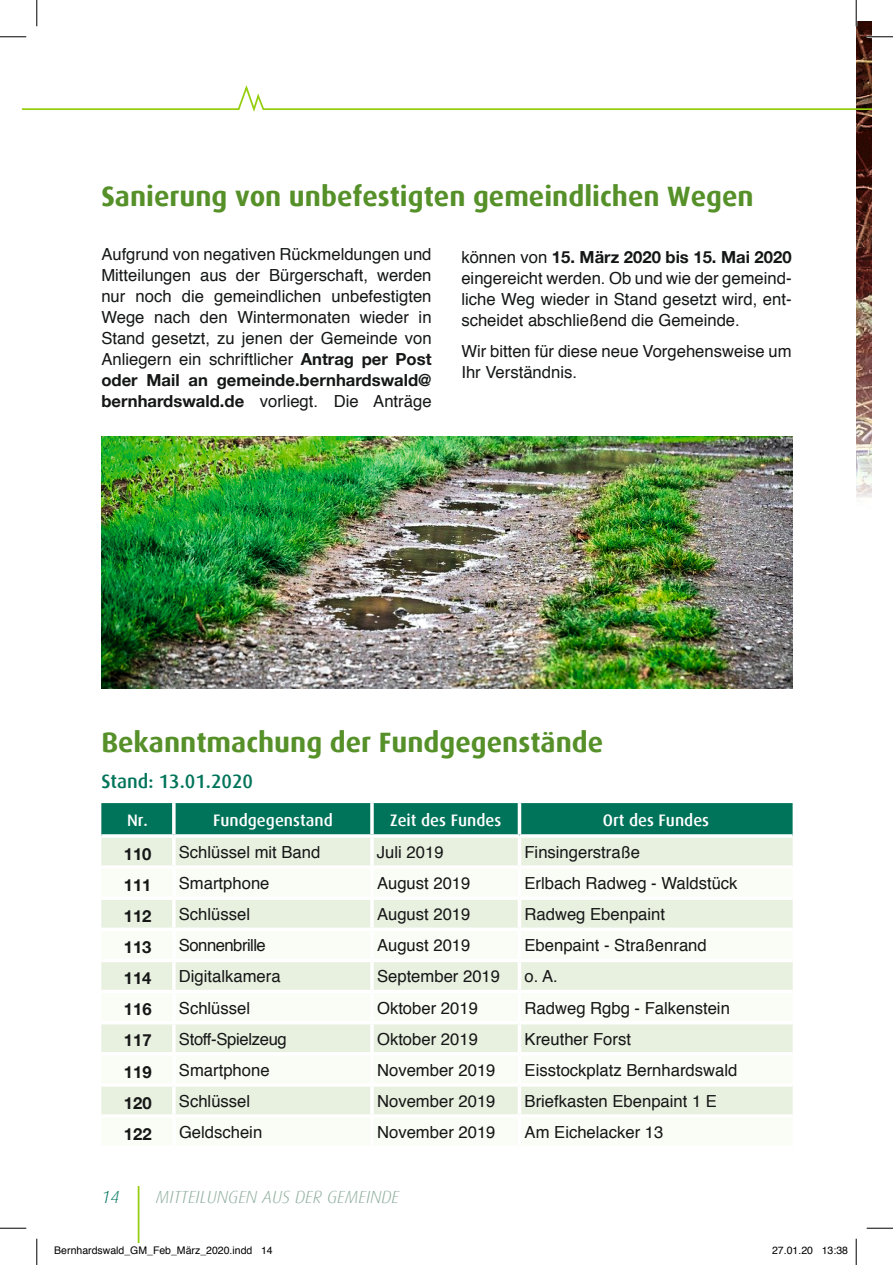
<style>
.page{position:relative;width:893px;height:1265px;background:#fff}
.page>*{position:absolute;margin:0;border:0;box-sizing:border-box;transform-origin:0 0}
.t1{font:700 28px "Dax";color:#569029}
.t2{font:500 19.25px "Dax";color:#00745a}
.t3{font:italic 300 17.5px "Dax";color:#91afa0}
.t4{font:italic 300 17.5px "Dax";color:#00745a}
.t5{font:16.62px/21px "Helvetica";color:#151616;text-align:justify}
.t6{font:700 16.62px "Helvetica Neue";color:#151616}
.t7{font:500 16.62px "Dax";color:#fff}
.t8{font:16.62px "Helvetica";letter-spacing:-.02em;color:#151616}
.t9{font:16.62px "Helvetica";letter-spacing:-.03em;color:#151616}
.t10{font:10.5px "Helvetica";color:#000}
.s1{font-family:"Helvetica Neue";font-weight:700}
.s2{font-family:"Helvetica";font-weight:400}
</style>
<div class="page">
<img style="left:855px;top:22px;width:15px;height:479px">
<img style="left:101px;top:436px;width:691px;height:252px">
<hr style="left:138px;top:1185px;width:1px;height:57px;background:#94ce0e">
<svg style="left:22px;top:82px;width:848px;height:33px"></svg>
<div style="left:101px;top:803px;width:691px;height:31px;background:#00745a"></div>
<div style="left:101px;top:837px;width:691px;height:28px;background:#e8f0e0"></div>
<svg style="left:101px;top:900px;width:691px;height:213px;fill:#e8f0e0"></svg>
<hr style="left:172px;top:802px;width:3px;height:32px;background:#fff">
<hr style="left:370px;top:802px;width:3px;height:32px;background:#fff">
<svg style="left:517px;top:803px;width:4px;height:31px"></svg>
<hr style="left:172px;top:899px;width:3px;height:28px;background:#fff">
<hr style="left:370px;top:899px;width:3px;height:28px;background:#fff">
<svg style="left:517px;top:900px;width:4px;height:27px"></svg>
<hr style="left:101px;top:927px;width:73px;height:3px;background:#fff">
<hr style="left:174px;top:927px;width:198px;height:3px;background:#fff">
<hr style="left:172px;top:930px;width:3px;height:28px;background:#fff">
<hr style="left:372px;top:927px;width:147px;height:3px;background:#fff">
<hr style="left:370px;top:930px;width:3px;height:28px;background:#fff">
<hr style="left:519px;top:927px;width:273px;height:3px;background:#fff">
<hr style="left:517px;top:930px;width:4px;height:28px;background:#fff">
<hr style="left:101px;top:958px;width:73px;height:3px;background:#fff">
<hr style="left:174px;top:958px;width:198px;height:3px;background:#fff">
<hr style="left:172px;top:961px;width:3px;height:28px;background:#fff">
<hr style="left:372px;top:958px;width:147px;height:3px;background:#fff">
<hr style="left:370px;top:961px;width:3px;height:28px;background:#fff">
<hr style="left:519px;top:958px;width:273px;height:3px;background:#fff">
<svg style="left:517px;top:961px;width:4px;height:28px"></svg>
<svg style="left:101px;top:989px;width:73px;height:4px"></svg>
<svg style="left:174px;top:989px;width:198px;height:4px"></svg>
<hr style="left:172px;top:993px;width:3px;height:27px;background:#fff">
<svg style="left:372px;top:989px;width:147px;height:4px"></svg>
<hr style="left:370px;top:993px;width:3px;height:27px;background:#fff">
<svg style="left:519px;top:989px;width:273px;height:4px"></svg>
<hr style="left:517px;top:993px;width:4px;height:27px;background:#fff">
<hr style="left:172px;top:1024px;width:3px;height:27px;background:#fff">
<hr style="left:370px;top:1024px;width:3px;height:27px;background:#fff">
<svg style="left:517px;top:1024px;width:4px;height:27px"></svg>
<hr style="left:172px;top:1055px;width:3px;height:27px;background:#fff">
<hr style="left:370px;top:1055px;width:3px;height:27px;background:#fff">
<hr style="left:517px;top:1055px;width:4px;height:27px;background:#fff">
<hr style="left:172px;top:1086px;width:3px;height:27px;background:#fff">
<hr style="left:370px;top:1086px;width:3px;height:27px;background:#fff">
<svg style="left:517px;top:1086px;width:4px;height:27px"></svg>
<hr style="left:101px;top:1020px;width:73px;height:4px;background:#fff">
<hr style="left:174px;top:1020px;width:198px;height:4px;background:#fff">
<hr style="left:372px;top:1020px;width:147px;height:4px;background:#fff">
<hr style="left:519px;top:1020px;width:273px;height:4px;background:#fff">
<svg style="left:101px;top:1051px;width:73px;height:4px"></svg>
<svg style="left:174px;top:1051px;width:198px;height:4px"></svg>
<svg style="left:372px;top:1051px;width:147px;height:4px"></svg>
<svg style="left:519px;top:1051px;width:273px;height:4px"></svg>
<hr style="left:101px;top:1082px;width:73px;height:4px;background:#fff">
<hr style="left:174px;top:1082px;width:198px;height:4px;background:#fff">
<hr style="left:372px;top:1082px;width:147px;height:4px;background:#fff">
<hr style="left:519px;top:1082px;width:273px;height:4px;background:#fff">
<svg style="left:101px;top:1113px;width:71px;height:2px"></svg>
<svg style="left:175px;top:1113px;width:195px;height:1px"></svg>
<svg style="left:374px;top:1113px;width:144px;height:1px"></svg>
<svg style="left:521px;top:1113px;width:271px;height:1px"></svg>
<hr style="left:172px;top:837px;width:3px;height:28px;background:#fff">
<hr style="left:370px;top:837px;width:3px;height:28px;background:#fff">
<svg style="left:517px;top:837px;width:4px;height:28px"></svg>
<hr style="left:866px;top:36px;width:26px;height:2px;background:#fff">
<svg style="left:0;top:36px;width:26px;height:1px"></svg>
<svg style="left:866px;top:36px;width:26px;height:1px"></svg>
<svg style="left:0;top:1227px;width:26px;height:1px"></svg>
<svg style="left:866px;top:1227px;width:26px;height:1px"></svg>
<svg style="left:36px;top:0;width:1px;height:26px"></svg>
<svg style="left:36px;top:1238px;width:1px;height:26px"></svg>
<svg style="left:855px;top:0;width:1px;height:26px"></svg>
<svg style="left:855px;top:1238px;width:1px;height:26px"></svg>
<h1 class="t1" style="left:101px;top:180px;width:653px">Sanierung von unbefestigten gemeindlichen Wegen</h1>
<p class="t5" style="left:101px;top:243px;width:331px">Aufgrund von negativen Rückmeldungen und Mitteilungen aus der Bürgerschaft, werden nur noch die gemeindlichen unbefestigten Wege nach den Wintermonaten wieder in Stand gesetzt, zu jenen der Gemeinde von Anliegern ein schriftlicher <span class="s1">Antrag per Post</span></p>
<p class="t6" style="left:101px;top:367px;width:331px">oder Mail an gemeinde.bernhardswald@</p>
<p class="t5" style="left:101px;top:390px;width:331px"><span class="s1">bernhardswald.de</span> vorliegt. Die Anträge</p>
<p class="t6" style="left:461px;top:244px;width:331px"><span class="s2">können von</span> 15. März 2020 bis 15. Mai 2020</p>
<p class="t5" style="left:461px;top:267px;width:331px">eingereicht werden. Ob und wie der gemeind&shy;liche Weg wieder in Stand gesetzt wird, ent&shy;scheidet abschließend die Gemeinde.</p>
<p class="t5" style="left:461px;top:340px;width:331px">Wir bitten für diese neue Vorgehensweise um<br>Ihr Verständnis.</p>
<h1 class="t1" style="left:101px;top:726px;width:503px">Bekanntmachung der Fundgegenstände</h1>
<p class="t2" style="left:101px;top:770px;width:153px">Stand: 13.01.2020</p>
<p class="t7" style="left:127px;top:810px;width:22px">Nr.</p>
<p class="t7" style="left:213px;top:810px;width:121px">Fundgegenstand</p>
<p class="t7" style="left:390px;top:810px;width:113px">Zeit des Fundes</p>
<p class="t7" style="left:602px;top:810px;width:108px">Ort des Fundes</p>
<p class="t6" style="left:124px;top:840px;width:29px">110</p>
<p class="t5" style="left:179px;top:840px;width:143px">Schlüssel mit Band</p>
<p class="t5" style="left:377px;top:840px;width:68px">Juli 2019</p>
<p class="t5" style="left:524px;top:840px;width:117px">Finsingerstraße</p>
<p class="t6" style="left:124px;top:871px;width:29px">111</p>
<p class="t5" style="left:179px;top:872px;width:92px">Smartphone</p>
<p class="t5" style="left:377px;top:872px;width:95px">August 2019</p>
<p class="t5" style="left:524px;top:872px;width:214px">Erlbach Radweg - Waldstück</p>
<p class="t6" style="left:124px;top:902px;width:29px">112</p>
<p class="t5" style="left:179px;top:903px;width:73px">Schlüssel</p>
<p class="t5" style="left:377px;top:903px;width:95px">August 2019</p>
<p class="t5" style="left:524px;top:903px;width:142px">Radweg Ebenpaint</p>
<p class="t6" style="left:124px;top:933px;width:29px">113</p>
<p class="t9" style="left:179px;top:931px;width:88px">Sonnenbrille</p>
<p class="t5" style="left:377px;top:934px;width:95px">August 2019</p>
<p class="t5" style="left:524px;top:934px;width:184px">Ebenpaint - Straßenrand</p>
<p class="t6" style="left:124px;top:964px;width:29px">114</p>
<p class="t5" style="left:179px;top:965px;width:103px">Digitalkamera</p>
<p class="t5" style="left:377px;top:965px;width:124px">September 2019</p>
<p class="t5" style="left:524px;top:965px;width:35px">o. A.</p>
<p class="t6" style="left:124px;top:996px;width:29px">116</p>
<p class="t5" style="left:179px;top:996px;width:73px">Schlüssel</p>
<p class="t5" style="left:377px;top:996px;width:102px">Oktober 2019</p>
<p class="t5" style="left:524px;top:996px;width:207px">Radweg Rgbg - Falkenstein</p>
<p class="t6" style="left:124px;top:1027px;width:29px">117</p>
<p class="t8" style="left:179px;top:1024px;width:109px">Stoff-Spielzeug</p>
<p class="t5" style="left:377px;top:1027px;width:102px">Oktober 2019</p>
<p class="t5" style="left:524px;top:1027px;width:108px">Kreuther Forst</p>
<p class="t6" style="left:124px;top:1058px;width:29px">119</p>
<p class="t5" style="left:179px;top:1058px;width:92px">Smartphone</p>
<p class="t5" style="left:377px;top:1058px;width:120px">November 2019</p>
<p class="t5" style="left:524px;top:1058px;width:214px">Eisstockplatz Bernhardswald</p>
<p class="t6" style="left:124px;top:1089px;width:29px">120</p>
<p class="t5" style="left:179px;top:1089px;width:73px">Schlüssel</p>
<p class="t5" style="left:377px;top:1089px;width:120px">November 2019</p>
<p class="t5" style="left:524px;top:1089px;width:194px">Briefkasten Ebenpaint 1 E</p>
<p class="t6" style="left:124px;top:1120px;width:29px">122</p>
<p class="t5" style="left:179px;top:1120px;width:85px">Geldschein</p>
<p class="t5" style="left:377px;top:1120px;width:120px">November 2019</p>
<p class="t5" style="left:524px;top:1120px;width:140px">Am Eichelacker 13</p>
<p class="t4" style="left:101px;top:1187px;width:19px">14</p>
<p class="t3" style="left:156px;top:1187px;width:245px">MITTEILUNGEN AUS DER GEMEINDE</p>
<p class="t10" style="left:54px;top:1241px;width:220px">Bernhardswald_GM_Feb_März_2020.indd 14</p>
<p class="t10" style="left:771px;top:1241px;width:77px">27.01.20 13:38</p>
</div>
